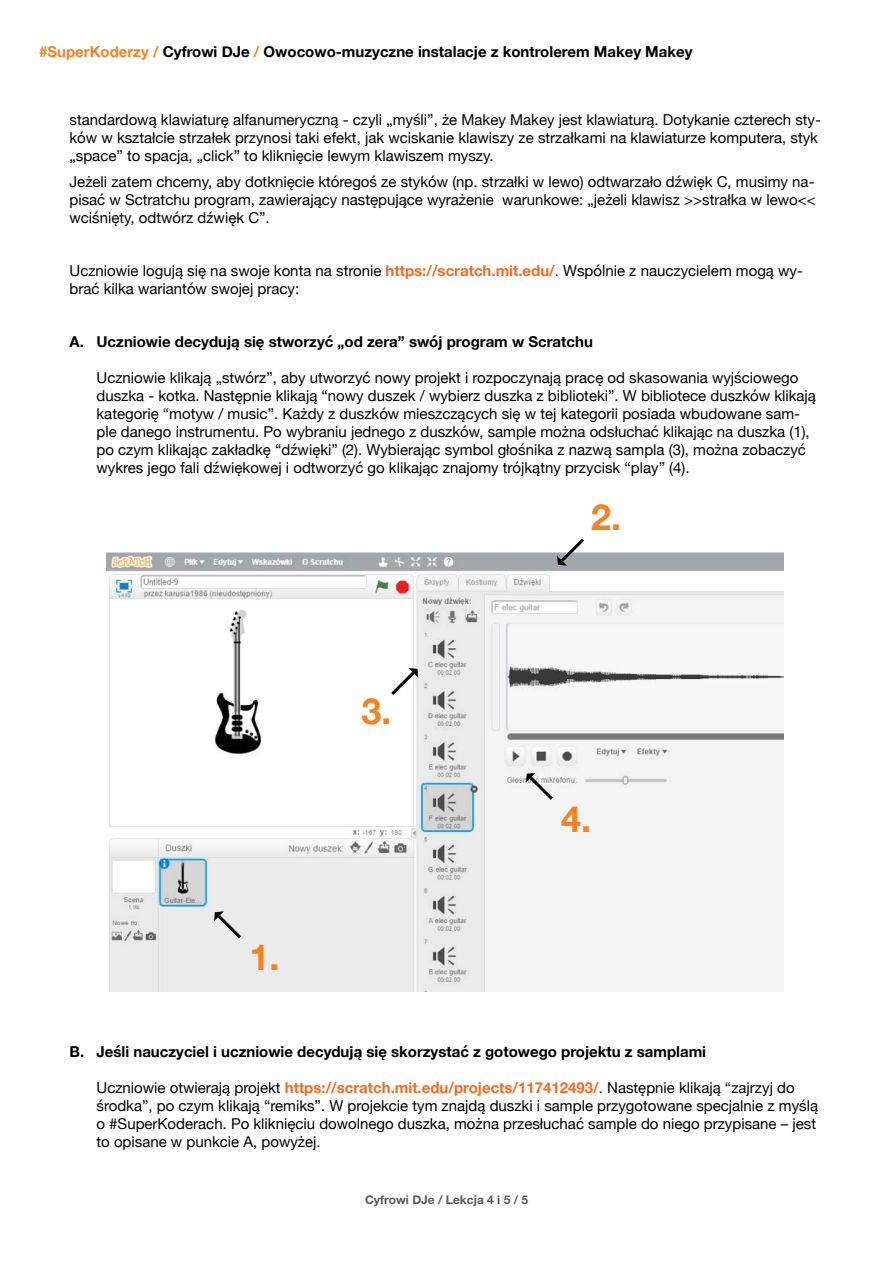
<style>
.page{position:relative;width:893px;height:1263px;background:#fff}
.page>*{position:absolute;margin:0;border:0;box-sizing:border-box;transform-origin:0 0}
.t1{font:700 36px "Helvetica Neue";color:#f58220}
.t2{font:15px/18px "Helvetica Neue";color:#000}
.t3{font:700 15px "Helvetica Neue";color:#000}
.t4{font:700 12px "Helvetica Neue LT Pro";color:#58595b}
.s1{color:#f58220}
.s2{font-weight:700;color:#f26b21}
</style>
<div class="page">
<img style="left:106px;top:553px;width:677px;height:438px">
<svg style="left:214px;top:911px;width:30px;height:30px"></svg>
<svg style="left:526px;top:773px;width:30px;height:30px"></svg>
<svg style="left:557px;top:538px;width:30px;height:28px"></svg>
<svg style="left:388px;top:668px;width:30px;height:30px"></svg>
<p class="t3" style="left:39px;top:40px;width:655px"><span class="s1">#SuperKoderzy /</span> Cyfrowi DJe <span class="s1">/</span> Owocowo-muzyczne instalacje z kontrolerem Makey Makey</p>
<p class="t2" style="left:70px;top:111px;width:753px">standardową klawiaturę alfanumeryczną - czyli „myśli”, że Makey Makey jest klawiaturą. Dotykanie czterech sty&shy;ków w kształcie strzałek przynosi taki efekt, jak wciskanie klawiszy ze strzałkami na klawiaturze komputera, styk „space” to spacja, „click” to kliknięcie lewym klawiszem myszy.</p>
<p class="t2" style="left:70px;top:174px;width:748px;text-align:justify">Jeżeli zatem chcemy, aby dotknięcie któregoś ze styków (np. strzałki w lewo) odtwarzało dźwięk C, musimy na&shy;pisać w Sctratchu program, zawierający następujące wyrażenie warunkowe: „jeżeli klawisz &gt;&gt;strałka w lewo&lt;&lt; wciśnięty, odtwórz dźwięk C”.</p>
<p class="t2" style="left:70px;top:263px;width:735px">Uczniowie logują się na swoje konta na stronie <span class="s2">https://scratch.mit.edu/</span>. Wspólnie z nauczycielem mogą wy&shy;brać kilka wariantów swojej pracy:</p>
<p class="t3" style="left:70px;top:330px;width:525px">A. Uczniowie decydują się stworzyć „od zera” swój program w Scratchu</p>
<p class="t2" style="left:97px;top:370px;width:721px">Uczniowie klikają „stwórz”, aby utworzyć nowy projekt i rozpoczynają pracę od skasowania wyjściowego duszka - kotka. Następnie klikają “nowy duszek / wybierz duszka z biblioteki”. W bibliotece duszków klikają kategorię “motyw / music”. Każdy z duszków mieszczących się w tej kategorii posiada wbudowane sam&shy;ple danego instrumentu. Po wybraniu jednego z duszków, sample można odsłuchać klikając na duszka (1), po czym klikając zakładkę “dźwięki” (2). Wybierając symbol głośnika z nazwą sampla (3), można zobaczyć wykres jego fali dźwiękowej i odtworzyć go klikając znajomy trójkątny przycisk “play” (4).</p>
<h1 class="t1" style="left:361px;top:683px;width:32px">3.</h1>
<h1 class="t1" style="left:249px;top:929px;width:32px">1.</h1>
<h1 class="t1" style="left:591px;top:489px;width:32px">2.</h1>
<h1 class="t1" style="left:561px;top:791px;width:32px">4.</h1>
<p class="t3" style="left:70px;top:1039px;width:638px">B. Jeśli nauczyciel i uczniowie decydują się skorzystać z gotowego projektu z samplami</p>
<p class="t2" style="left:97px;top:1079px;width:723px">Uczniowie otwierają projekt <span class="s2">https://scratch.mit.edu/projects/117412493/</span>. Następnie klikają “zajrzyj do środka”, po czym klikają “remiks”. W projekcie tym znajdą duszki i sample przygotowane specjalnie z myślą o #SuperKoderach. Po kliknięciu dowolnego duszka, można przesłuchać sample do niego przypisane – jest to opisane w punkcie A, powyżej.</p>
<p class="t4" style="left:365px;top:1193px;width:165px">Cyfrowi DJe / Lekcja 4 i 5 / 5</p>
</div>
